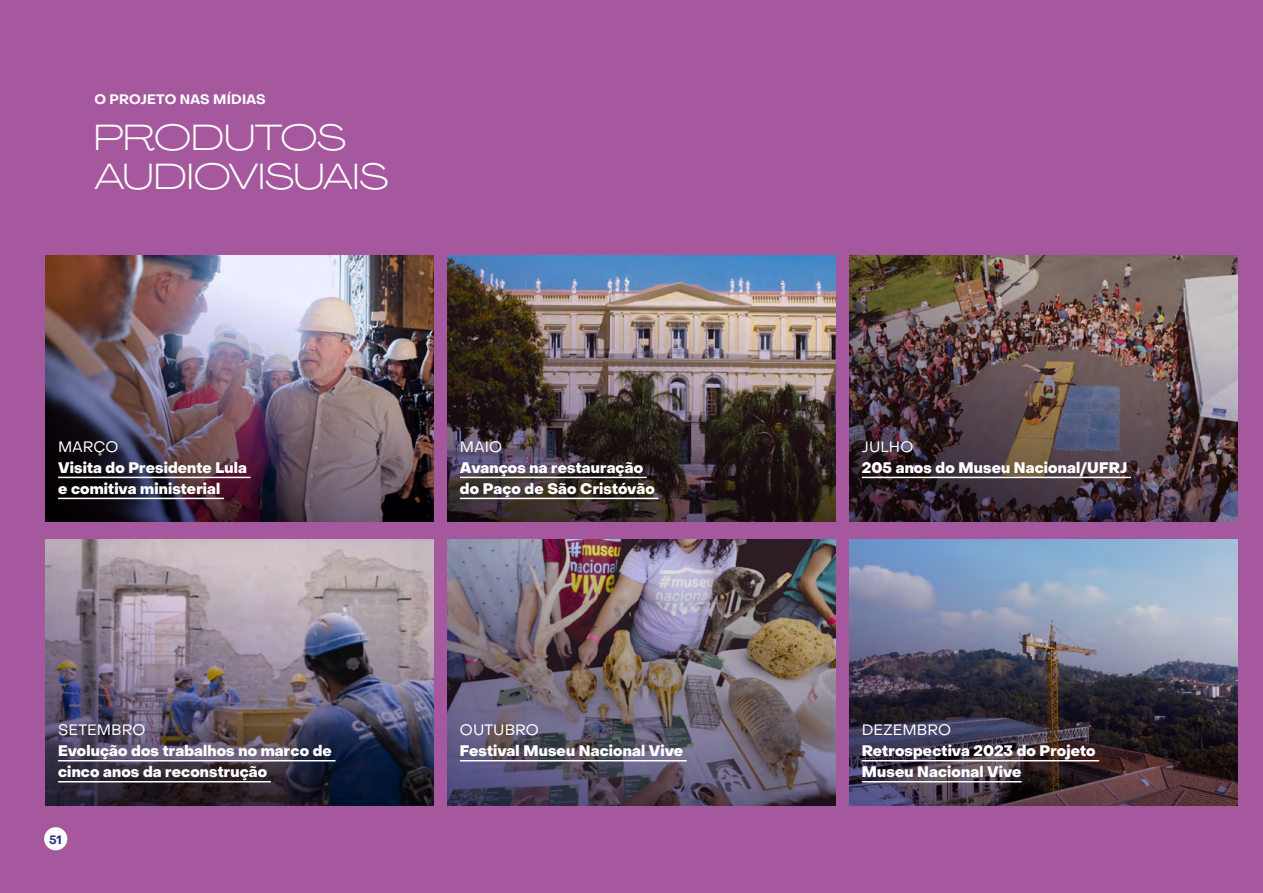
<style>
.page{position:relative;width:1263px;height:893px;background:#a6589e}
.page>*{position:absolute;margin:0;border:0;box-sizing:border-box;transform-origin:0 0}
.t1{font:300 36px/39px "Agrandir Grand";letter-spacing:.01em;color:#fff}
.t2{font:800 15px/21px "Object Sans";letter-spacing:.01em;color:#fff}
.t3{font:15px "Object Sans";letter-spacing:.005em;color:#fff}
.t4{font:700 13.5px "Object Sans";letter-spacing:.005em;color:#fff}
.t5{font:700 12px "Object Sans";color:#283583}
</style>
<div class="page">
<img style="left:46px;top:256px;width:388px;height:266px">
<img style="left:46px;top:539px;width:388px;height:266px">
<img style="left:448px;top:256px;width:388px;height:266px">
<img style="left:448px;top:539px;width:388px;height:266px">
<img style="left:850px;top:256px;width:387px;height:266px">
<img style="left:850px;top:539px;width:387px;height:266px">
<hr style="left:58px;top:477px;width:192px;height:1px;background:#fff">
<hr style="left:58px;top:498px;width:166px;height:1px;background:#fff">
<hr style="left:58px;top:760px;width:277px;height:1px;background:#fff">
<hr style="left:58px;top:781px;width:213px;height:1px;background:#fff">
<hr style="left:460px;top:477px;width:187px;height:1px;background:#fff">
<hr style="left:460px;top:498px;width:198px;height:1px;background:#fff">
<hr style="left:460px;top:760px;width:227px;height:1px;background:#fff">
<hr style="left:862px;top:477px;width:269px;height:1px;background:#fff">
<hr style="left:862px;top:760px;width:237px;height:1px;background:#fff">
<hr style="left:862px;top:781px;width:159px;height:1px;background:#fff">
<div style="left:44px;top:827px;width:23px;height:23px;background:#fff;border-radius:50%"></div>
<p class="t4" style="left:95px;top:91px;width:173px">O PROJETO NAS MÍDIAS</p>
<h1 class="t1" style="left:95px;top:117px;width:295px">PRODUTOS<br>AUDIOVISUAIS</h1>
<p class="t3" style="left:58px;top:438px;width:62px">MARÇO</p>
<p class="t2" style="left:58px;top:457px;width:190px">Visita do Presidente Lula e comitiva ministerial</p>
<p class="t3" style="left:58px;top:721px;width:89px">SETEMBRO</p>
<p class="t2" style="left:58px;top:741px;width:275px">Evolução dos trabalhos no marco de cinco anos da reconstrução</p>
<p class="t5" style="left:49px;top:832px;width:14px">51</p>
<p class="t3" style="left:460px;top:438px;width:44px">MAIO</p>
<p class="t2" style="left:460px;top:457px;width:196px">Avanços na restauração do Paço de São Cristóvão</p>
<p class="t3" style="left:460px;top:721px;width:80px">OUTUBRO</p>
<p class="t2" style="left:460px;top:741px;width:225px">Festival Museu Nacional Vive</p>
<p class="t3" style="left:862px;top:438px;width:53px">JULHO</p>
<p class="t2" style="left:862px;top:457px;width:267px">205 anos do Museu Nacional/UFRJ</p>
<p class="t3" style="left:862px;top:721px;width:91px">DEZEMBRO</p>
<p class="t2" style="left:862px;top:741px;width:235px">Retrospectiva 2023 do Projeto<br>Museu Nacional Vive</p>
</div>
